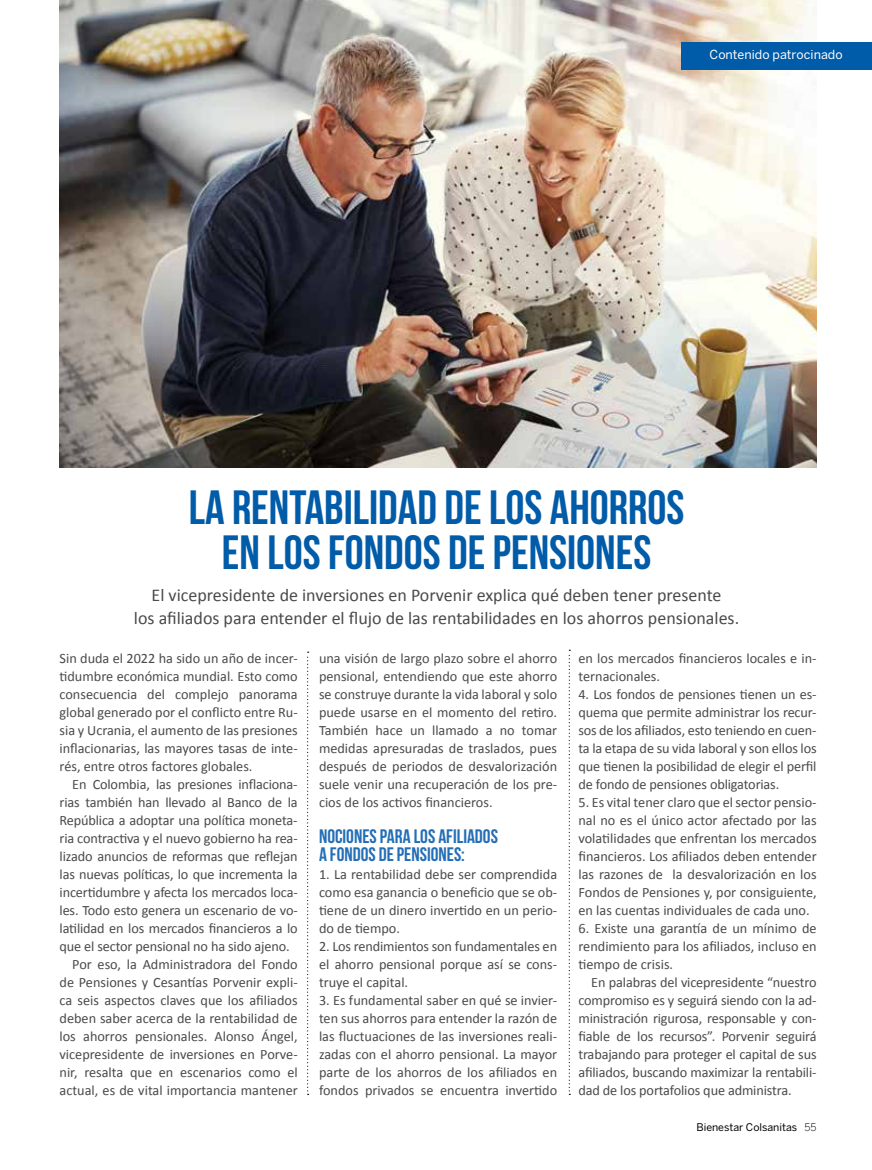
<style>
.page{position:relative;width:872px;height:1170px;background:#fff}
.page>*{position:absolute;margin:0;border:0;box-sizing:border-box;transform-origin:0 0}
.t1{font:700 48px/45px "Bebas Neue";color:#005ba8;text-align:center}
.t2{font:700 19.5px/18px "Bebas Neue";color:#236eb6}
.t3{font:18px/22.5px "Calibri";color:#4a4a49;text-align:center}
.t4{font:14.25px/18px "Calibri";color:#4a4a49;text-align:justify}
.t5{font:12.45px "Benton Sans";color:#fff}
.t6{font:10.5px "Benton Sans";color:#000}
.s1{font-weight:300}
</style>
<div class="page">
<img style="left:60px;top:0;width:756px;height:467px">
<svg style="left:307px;top:651px;width:2px;height:443px"></svg>
<svg style="left:568px;top:649px;width:2px;height:445px"></svg>
<div style="left:681px;top:42px;width:191px;height:28px;background:#005ba8"></div>
<p class="t5" style="left:709px;top:47px;width:134px">Contenido patrocinado</p>
<h1 class="t1" style="left:189px;top:484px;width:497px">LA RENTABILIDAD DE LOS AHORROS<br>EN LOS FONDOS DE PENSIONES</h1>
<p class="t3" style="left:134px;top:583px;width:607px">El vicepresidente de inversiones en Porvenir explica qué deben tener presente<br>los afiliados para entender el flujo de las rentabilidades en los ahorros pensionales.</p>
<p class="t4" style="left:60px;top:648px;width:240px">Sin duda el 2022 ha sido un año de incer&shy;tidumbre económica mundial. Esto como consecuencia del complejo panorama global generado por el conflicto entre Ru&shy;sia y Ucrania, el aumento de las presiones inflacionarias, las mayores tasas de inte&shy;rés, entre otros factores globales.</p>
<p class="t4" style="left:72px;top:774px;width:227px">En Colombia, las presiones inflaciona-</p>
<p class="t4" style="left:60px;top:792px;width:240px">rias también han llevado al Banco de la</p>
<p class="t4" style="left:60px;top:810px;width:240px">República a adoptar una política moneta-</p>
<p class="t4" style="left:60px;top:828px;width:240px">ria contractiva y el nuevo gobierno ha rea-</p>
<p class="t4" style="left:60px;top:846px;width:240px">lizado anuncios de reformas que reflejan</p>
<p class="t4" style="left:60px;top:864px;width:240px">las nuevas políticas, lo que incrementa la</p>
<p class="t4" style="left:60px;top:882px;width:240px">incertidumbre y afecta los mercados loca-</p>
<p class="t4" style="left:60px;top:900px;width:240px">les. Todo esto genera un escenario de vo-</p>
<p class="t4" style="left:60px;top:918px;width:240px">latilidad en los mercados financieros a lo</p>
<p class="t4" style="left:60px;top:936px;width:232px">que el sector pensional no ha sido ajeno.</p>
<p class="t4" style="left:72px;top:954px;width:227px">Por eso, la Administradora del Fondo</p>
<p class="t4" style="left:60px;top:972px;width:240px">de Pensiones y Cesantías Porvenir expli-</p>
<p class="t4" style="left:60px;top:990px;width:240px">ca seis aspectos claves que los afiliados</p>
<p class="t4" style="left:60px;top:1008px;width:240px">deben saber acerca de la rentabilidad de</p>
<p class="t4" style="left:60px;top:1026px;width:240px">los ahorros pensionales. Alonso Ángel,</p>
<p class="t4" style="left:60px;top:1044px;width:240px">vicepresidente de inversiones en Porve-</p>
<p class="t4" style="left:60px;top:1062px;width:240px">nir, resalta que en escenarios como el</p>
<p class="t4" style="left:60px;top:1080px;width:240px">actual, es de vital importancia mantener</p>
<p class="t4" style="left:319px;top:648px;width:240px">una visión de largo plazo sobre el ahorro pensional, entendiendo que este ahorro se construye durante la vida laboral y solo puede usarse en el momento del retiro.<br>También hace un llamado a no tomar medidas apresuradas de traslados, pues después de periodos de desvalorización suele venir una recuperación de los pre&shy;cios de los activos financieros.</p>
<h2 class="t2" style="left:319px;top:826px;width:180px">NOCIONES PARA LOS AFILIADOS<br>A FONDOS DE PENSIONES:</h2>
<p class="t4" style="left:319px;top:864px;width:240px">1. La rentabilidad debe ser comprendida como esa ganancia o beneficio que se ob&shy;tiene de un dinero invertido en un perio&shy;do de tiempo.</p>
<p class="t4" style="left:319px;top:936px;width:240px">2. Los rendimientos son fundamentales en el ahorro pensional porque así se cons&shy;truye el capital.</p>
<p class="t4" style="left:319px;top:990px;width:240px">3. Es fundamental saber en qué se invier&shy;ten sus ahorros para entender la razón de las fluctuaciones de las inversiones reali&shy;zadas con el ahorro pensional. La mayor parte de los ahorros de los afiliados en fondos privados se encuentra invertido</p>
<p class="t4" style="left:578px;top:648px;width:240px">en los mercados financieros locales e in&shy;ternacionales.</p>
<p class="t4" style="left:578px;top:684px;width:240px">4. Los fondos de pensiones tienen un es&shy;quema que permite administrar los recur&shy;sos de los afiliados, esto teniendo en cuen&shy;ta la etapa de su vida laboral y son ellos los que tienen la posibilidad de elegir el perfil de fondo de pensiones obligatorias.</p>
<p class="t4" style="left:578px;top:792px;width:240px">5. Es vital tener claro que el sector pensio&shy;nal no es el único actor afectado por las volatilidades que enfrentan los mercados financieros. Los afiliados deben entender las razones de la desvalorización en los Fondos de Pensiones y, por consiguiente, en las cuentas individuales de cada uno.</p>
<p class="t4" style="left:578px;top:918px;width:240px">6. Existe una garantía de un mínimo de rendimiento para los afiliados, incluso en tiempo de crisis.</p>
<p class="t4" style="left:578px;top:972px;width:240px;text-indent:13px">En palabras del vicepresidente “nuestro compromiso es y seguirá siendo con la ad&shy;ministración rigurosa, responsable y con&shy;fiable de los recursos”. Porvenir seguirá trabajando para proteger el capital de sus afiliados, buscando maximizar la rentabili&shy;dad de los portafolios que administra.</p>
<p class="t6" style="left:696px;top:1120px;width:122px">Bienestar Colsanitas <span class="s1">55</span></p>
</div>
